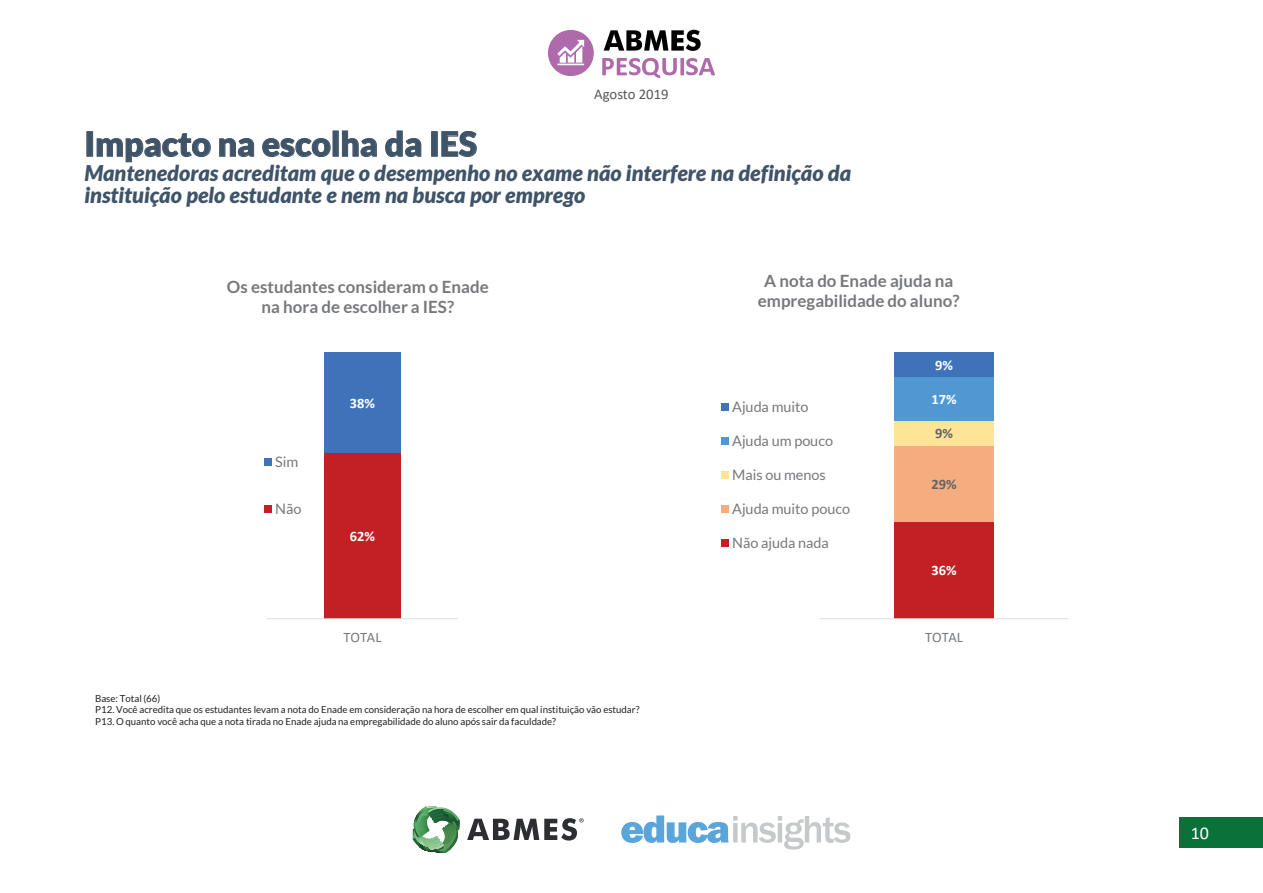
<style>
.page{position:relative;width:1263px;height:893px;background:#fff}
.page>*{position:absolute;margin:0;border:0;box-sizing:border-box;transform-origin:0 0}
.t1{font:900 33.6px "Lato";color:#405469}
.t2{font:italic 900 21.75px "Lato";color:#405469}
.t3{font:italic 900 21.6px "Lato";color:#405469}
.t4{font:18px "Calibri";color:#fff}
.t5{font:700 16.95px/20.2px "Lato";color:#76787b;text-align:center}
.t6{font:14.7px "Calibri";color:#57585a}
.t7{font:14.4px "Lato";color:#76787b}
.t8{font:700 14.4px "Calibri";letter-spacing:.005em;color:#fff}
.t9{font:14.4px "Calibri";color:#76787b}
.t10{font:700 14.4px "Calibri";color:#636366}
.t11{font:9.6px/11.6px "Lato";color:#231f20}
</style>
<div class="page">
<svg style="left:621px;top:815px;width:229px;height:34px"></svg>
<svg style="left:412px;top:806px;width:48px;height:47px"></svg>
<svg style="left:467px;top:818px;width:117px;height:22px"></svg>
<div style="left:548px;top:30px;width:46px;height:46px;background:#ae6aab;border-radius:50%"></div>
<svg style="left:604px;top:30px;width:97px;height:21px"></svg>
<svg style="left:602px;top:58px;width:113px;height:20px"></svg>
<svg style="left:557px;top:40px;width:27px;height:25px"></svg>
<div style="left:1179px;top:817px;width:84px;height:30px;background:#0a713a"></div>
<div style="left:86px;top:131px;width:7px;height:26px;border:1px solid #405469"></div>
<svg style="left:96px;top:133px;width:115px;height:30px"></svg>
<svg style="left:219px;top:138px;width:36px;height:20px"></svg>
<svg style="left:262px;top:138px;width:69px;height:20px"></svg>
<div style="left:333px;top:131px;width:6px;height:26px;border:1px solid #405469"></div>
<svg style="left:341px;top:130px;width:36px;height:28px"></svg>
<svg style="left:385px;top:130px;width:37px;height:28px"></svg>
<div style="left:431px;top:131px;width:7px;height:26px;border:1px solid #405469"></div>
<svg style="left:441px;top:131px;width:36px;height:27px"></svg>
<div style="left:894px;top:522px;width:99px;height:97px;background:#c22025"></div>
<div style="left:894px;top:445px;width:99px;height:77px;background:#f5ac7f"></div>
<div style="left:894px;top:421px;width:99px;height:24px;background:#fee496"></div>
<div style="left:894px;top:377px;width:99px;height:44px;background:#4f98d2"></div>
<div style="left:894px;top:352px;width:99px;height:25px;background:#3e73b9"></div>
<hr style="left:820px;top:618px;width:248px;height:1px;background:#dcdddf">
<div style="left:721px;top:403px;width:8px;height:8px;background:#3e73b9"></div>
<div style="left:721px;top:437px;width:8px;height:8px;background:#4f98d2"></div>
<div style="left:721px;top:471px;width:8px;height:8px;background:#fee496"></div>
<div style="left:721px;top:505px;width:8px;height:8px;background:#f5ac7f"></div>
<div style="left:721px;top:539px;width:8px;height:8px;background:#c22025"></div>
<div style="left:324px;top:453px;width:77px;height:166px;background:#c22025"></div>
<div style="left:324px;top:352px;width:77px;height:101px;background:#3e73b9"></div>
<hr style="left:267px;top:618px;width:191px;height:1px;background:#dcdddf">
<div style="left:264px;top:458px;width:8px;height:8px;background:#3e73b9"></div>
<div style="left:264px;top:505px;width:8px;height:8px;background:#c22025"></div>
<h3 class="t6" style="left:594px;top:84px;width:76px">Agosto 2019</h3>
<h1 class="t1" style="left:84px;top:124px;width:394px">Impacto na escolha da IES</h1>
<h2 class="t2" style="left:84px;top:160px;width:768px">Mantenedoras acreditam que o desempenho no exame não interfere na definição da</h2>
<h3 class="t3" style="left:84px;top:183px;width:503px">instituição pelo estudante e nem na busca por emprego</h3>
<h3 class="t5" style="left:227px;top:276px;width:263px">Os estudantes consideram o Enade na hora de escolher a IES?</h3>
<h3 class="t7" style="left:275px;top:453px;width:25px">Sim</h3>
<h3 class="t7" style="left:275px;top:501px;width:28px">Não</h3>
<h3 class="t8" style="left:350px;top:393px;width:27px">38%</h3>
<h3 class="t8" style="left:350px;top:526px;width:27px">62%</h3>
<h3 class="t9" style="left:343px;top:627px;width:40px">TOTAL</h3>
<p class="t11" style="left:95px;top:692px;width:546px">Base: Total (66)<br>P12. Você acredita que os estudantes levam a nota do Enade em consideração na hora de escolher em qual instituição vão estudar?<br>P13. O quanto você acha que a nota tirada no Enade ajuda na empregabilidade do aluno após sair da faculdade?</p>
<h3 class="t5" style="left:758px;top:270px;width:203px">A nota do Enade ajuda na empregabilidade do aluno?</h3>
<h3 class="t7" style="left:732px;top:399px;width:78px">Ajuda muito</h3>
<h3 class="t7" style="left:732px;top:433px;width:102px">Ajuda um pouco</h3>
<h3 class="t7" style="left:732px;top:467px;width:95px">Mais ou menos</h3>
<h3 class="t7" style="left:732px;top:501px;width:119px">Ajuda muito pouco</h3>
<h3 class="t7" style="left:732px;top:535px;width:98px">Não ajuda nada</h3>
<h3 class="t8" style="left:935px;top:355px;width:19px">9%</h3>
<h3 class="t8" style="left:931px;top:389px;width:27px">17%</h3>
<h3 class="t10" style="left:935px;top:423px;width:19px">9%</h3>
<h3 class="t10" style="left:931px;top:474px;width:27px">29%</h3>
<h3 class="t8" style="left:931px;top:560px;width:27px">36%</h3>
<h3 class="t9" style="left:925px;top:627px;width:39px">TOTAL</h3>
<h3 class="t4" style="left:1191px;top:820px;width:20px">10</h3>
</div>
